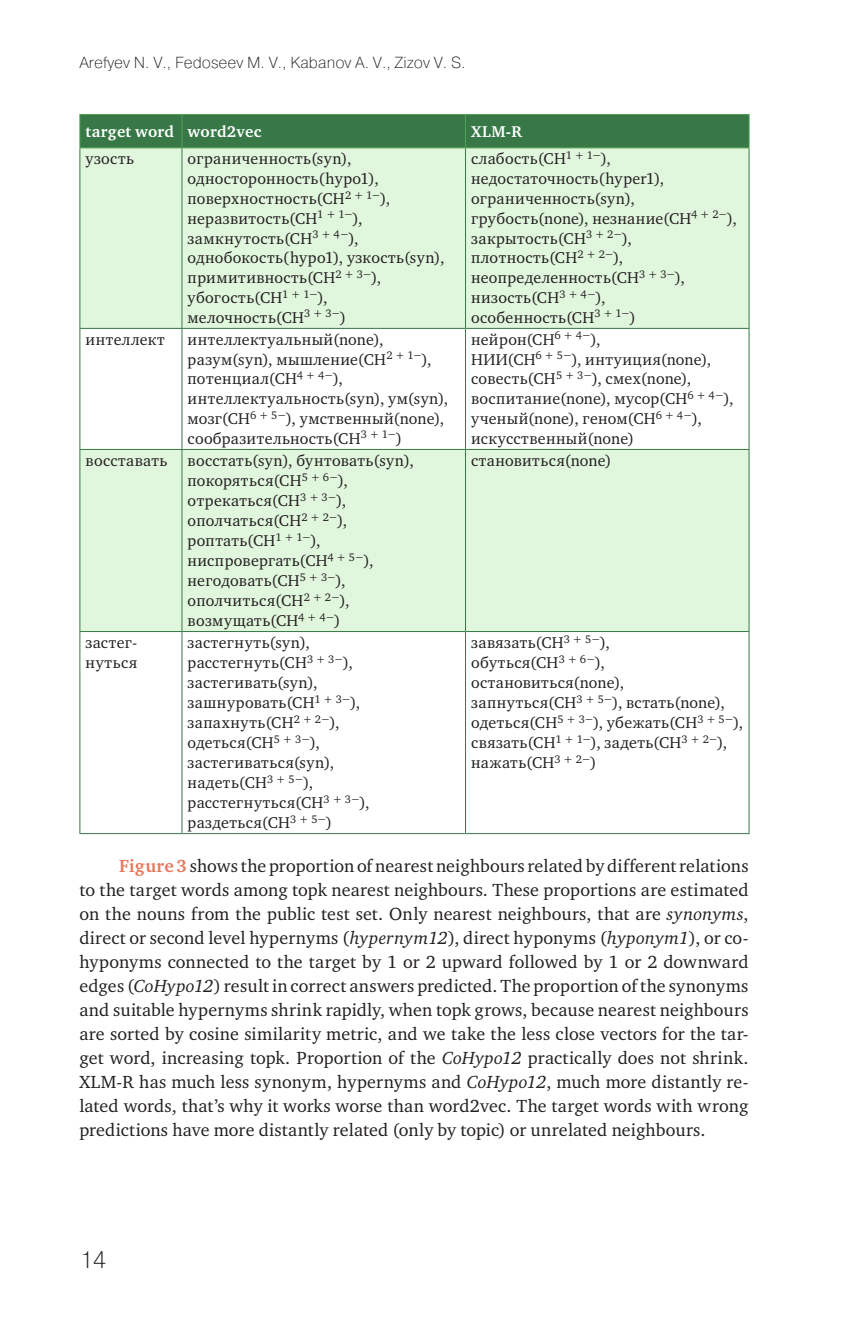
<style>
.page{position:relative;width:862px;height:1332px;background:#fff}
.page>*{position:absolute;margin:0;border:0;box-sizing:border-box;transform-origin:0 0}
.t1{font:200 24px "Pragmatica";color:#231f20}
.t2{font:18px/24px "Charter ITC";letter-spacing:.01em;color:#231f20;text-align:justify}
.t3{font:16px/19.8px "Charter ITC";letter-spacing:.02em;color:#231f20}
.t4{font:200 16px "Pragmatica";color:#231f20}
.t5{font:700 16px "Charter ITC";letter-spacing:.02em;color:#fff}
.s1{font-weight:700;color:#e6785a}
.s2{font-style:italic}
</style>
<div class="page">
<div style="left:80px;top:115px;width:668px;height:32px;background:#377846"></div>
<svg style="left:80px;top:148px;width:668px;height:483px;fill:#e0f6dd"></svg>
<hr style="left:79px;top:114px;width:103px;height:1px;background:#50a055">
<hr style="left:79px;top:115px;width:1px;height:32px;background:#50a055">
<hr style="left:182px;top:114px;width:283px;height:1px;background:#50a055">
<hr style="left:181px;top:115px;width:1px;height:32px;background:#50a055">
<hr style="left:465px;top:114px;width:284px;height:1px;background:#50a055">
<hr style="left:465px;top:115px;width:1px;height:32px;background:#50a055">
<hr style="left:748px;top:115px;width:1px;height:32px;background:#50a055">
<hr style="left:79px;top:147px;width:103px;height:1px;background:#50a055">
<hr style="left:182px;top:147px;width:283px;height:1px;background:#50a055">
<hr style="left:465px;top:147px;width:284px;height:1px;background:#50a055">
<hr style="left:79px;top:148px;width:1px;height:180px;background:#377846">
<hr style="left:181px;top:148px;width:1px;height:180px;background:#377846">
<hr style="left:465px;top:148px;width:1px;height:180px;background:#377846">
<hr style="left:748px;top:148px;width:1px;height:180px;background:#377846">
<hr style="left:79px;top:328px;width:103px;height:1px;background:#377846">
<hr style="left:79px;top:329px;width:1px;height:120px;background:#377846">
<hr style="left:182px;top:328px;width:283px;height:1px;background:#377846">
<hr style="left:181px;top:329px;width:1px;height:120px;background:#377846">
<hr style="left:465px;top:328px;width:284px;height:1px;background:#377846">
<hr style="left:465px;top:329px;width:1px;height:120px;background:#377846">
<hr style="left:748px;top:329px;width:1px;height:120px;background:#377846">
<hr style="left:79px;top:449px;width:103px;height:1px;background:#377846">
<hr style="left:79px;top:450px;width:1px;height:181px;background:#377846">
<hr style="left:182px;top:449px;width:283px;height:1px;background:#377846">
<hr style="left:181px;top:450px;width:1px;height:181px;background:#377846">
<hr style="left:465px;top:449px;width:284px;height:1px;background:#377846">
<hr style="left:465px;top:450px;width:1px;height:181px;background:#377846">
<hr style="left:748px;top:450px;width:1px;height:181px;background:#377846">
<hr style="left:79px;top:631px;width:103px;height:1px;background:#377846">
<hr style="left:79px;top:632px;width:1px;height:201px;background:#377846">
<hr style="left:182px;top:631px;width:283px;height:1px;background:#377846">
<hr style="left:181px;top:632px;width:1px;height:201px;background:#377846">
<hr style="left:465px;top:631px;width:284px;height:1px;background:#377846">
<hr style="left:465px;top:632px;width:1px;height:201px;background:#377846">
<hr style="left:748px;top:632px;width:1px;height:201px;background:#377846">
<hr style="left:79px;top:833px;width:103px;height:1px;background:#377846">
<hr style="left:182px;top:833px;width:283px;height:1px;background:#377846">
<hr style="left:465px;top:833px;width:284px;height:1px;background:#377846">
<p class="t4" style="left:79px;top:52px;width:388px">Arefyev N. V., Fedoseev M. V., Kabanov A. V., Zizov V. S.</p>
<p class="t5" style="left:86px;top:121px;width:177px">target word word2vec</p>
<p class="t5" style="left:471px;top:121px;width:52px">XLM-R</p>
<p class="t3" style="left:86px;top:149px;width:50px">узость</p>
<p class="t3" style="left:188px;top:149px;width:258px">ограниченность(syn), односторонность(hypo1), поверхностность(CH<sup>2</sup> <sup>+</sup> <sup>1−</sup>), неразвитость(CH<sup>1</sup> <sup>+</sup> <sup>1−</sup>), замкнутость(CH<sup>3</sup> <sup>+</sup> <sup>4−</sup>), однобокость(hypo1), узкость(syn), примитивность(CH<sup>2</sup> <sup>+</sup> <sup>3−</sup>), убогость(CH<sup>1</sup> <sup>+</sup> <sup>1−</sup>), мелочность(CH<sup>3</sup> <sup>+</sup> <sup>3−</sup>)</p>
<p class="t3" style="left:471px;top:149px;width:267px">слабость(CH<sup>1</sup> <sup>+</sup> <sup>1−</sup>), недостаточность(hyper1), ограниченность(syn), грубость(none), незнание(CH<sup>4</sup> <sup>+</sup> <sup>2−</sup>), закрытость(CH<sup>3</sup> <sup>+</sup> <sup>2−</sup>), плотность(CH<sup>2</sup> <sup>+</sup> <sup>2−</sup>), неопределенность(CH<sup>3</sup> <sup>+</sup> <sup>3−</sup>), низость(CH<sup>3</sup> <sup>+</sup> <sup>4−</sup>), особенность(CH<sup>3</sup> <sup>+</sup> <sup>1−</sup>)</p>
<p class="t3" style="left:86px;top:329px;width:81px">интеллект</p>
<p class="t3" style="left:188px;top:329px;width:262px">интеллектуальный(none), разум(syn), мышление(CH<sup>2</sup> <sup>+</sup> <sup>1−</sup>), потенциал(CH<sup>4</sup> <sup>+</sup> <sup>4−</sup>), интеллектуальность(syn), ум(syn), мозг(CH<sup>6</sup> <sup>+</sup> <sup>5−</sup>), умственный(none), сообразительность(CH<sup>3</sup> <sup>+</sup> <sup>1−</sup>)</p>
<p class="t3" style="left:471px;top:329px;width:264px">нейрон(CH<sup>6</sup> <sup>+</sup> <sup>4−</sup>),<br>НИИ(CH<sup>6</sup> <sup>+</sup> <sup>5−</sup>), интуиция(none), совесть(CH<sup>5</sup> <sup>+</sup> <sup>3−</sup>), смех(none), воспитание(none), мусор(CH<sup>6</sup> <sup>+</sup> <sup>4−</sup>), ученый(none), геном(CH<sup>6</sup> <sup>+</sup> <sup>4−</sup>), искусственный(none)</p>
<p class="t3" style="left:86px;top:450px;width:83px">восставать</p>
<p class="t3" style="left:188px;top:450px;width:228px">восстать(syn), бунтовать(syn), покоряться(CH<sup>5</sup> <sup>+</sup> <sup>6−</sup>), отрекаться(CH<sup>3</sup> <sup>+</sup> <sup>3−</sup>), ополчаться(CH<sup>2</sup> <sup>+</sup> <sup>2−</sup>), роптать(CH<sup>1</sup> <sup>+</sup> <sup>1−</sup>), ниспровергать(CH<sup>4</sup> <sup>+</sup> <sup>5−</sup>), негодовать(CH<sup>5</sup> <sup>+</sup> <sup>3−</sup>), ополчиться(CH<sup>2</sup> <sup>+</sup> <sup>2−</sup>), возмущать(CH<sup>4</sup> <sup>+</sup> <sup>4−</sup>)</p>
<p class="t3" style="left:471px;top:450px;width:142px">становиться(none)</p>
<p class="t3" style="left:86px;top:632px;width:53px">застег&shy;нуться</p>
<p class="t3" style="left:188px;top:632px;width:183px">застегнуть(syn), расстегнуть(CH<sup>3</sup> <sup>+</sup> <sup>3−</sup>), застегивать(syn), зашнуровать(CH<sup>1</sup> <sup>+</sup> <sup>3−</sup>), запахнуть(CH<sup>2</sup> <sup>+</sup> <sup>2−</sup>), одеться(CH<sup>5</sup> <sup>+</sup> <sup>3−</sup>), застегиваться(syn), надеть(CH<sup>3</sup> <sup>+</sup> <sup>5−</sup>), расстегнуться(CH<sup>3</sup> <sup>+</sup> <sup>3−</sup>), раздеться(CH<sup>3</sup> <sup>+</sup> <sup>5−</sup>)</p>
<p class="t3" style="left:471px;top:632px;width:274px">завязать(CH<sup>3</sup> <sup>+</sup> <sup>5−</sup>),<br>обуться(CH<sup>3</sup> <sup>+</sup> <sup>6−</sup>), остановиться(none),<br>запнуться(CH<sup>3</sup> <sup>+</sup> <sup>5−</sup>), встать(none), одеться(CH<sup>5</sup> <sup>+</sup> <sup>3−</sup>), убежать(CH<sup>3</sup> <sup>+</sup> <sup>5−</sup>), связать(CH<sup>1</sup> <sup>+</sup> <sup>1−</sup>), задеть(CH<sup>3</sup> <sup>+</sup> <sup>2−</sup>), нажать(CH<sup>3</sup> <sup>+</sup> <sup>2−</sup>)</p>
<p class="t2" style="left:79px;top:854px;width:671px;text-indent:40px"><span class="s1">Figure 3</span> shows the proportion of nearest neighbours related by different relations to the target words among topk nearest neighbours. These proportions are estimated on the nouns from the public test set. Only nearest neighbours, that are <span class="s2">synonyms</span>, direct or second level hypernyms (<span class="s2">hypernym12</span>), direct hyponyms (<span class="s2">hyponym1</span>), or co&shy;hyponyms connected to the target by 1 or 2 upward followed by 1 or 2 downward edges (<span class="s2">CoHypo12</span>) result in correct answers predicted. The proportion of the synonyms and suitable hypernyms shrink rapidly, when topk grows, because nearest neighbours are sorted by cosine similarity metric, and we take the less close vectors for the tar&shy;get word, increasing topk. Proportion of the <span class="s2">CoHypo12</span> practically does not shrink.<br>XLM‑R has much less synonym, hypernyms and <span class="s2">CoHypo12</span>, much more distantly re&shy;lated words, that’s why it works worse than word2vec. The target words with wrong predictions have more distantly related (only by topic) or unrelated neighbours.</p>
<h1 class="t1" style="left:79px;top:1244px;width:29px">14</h1>
</div>
